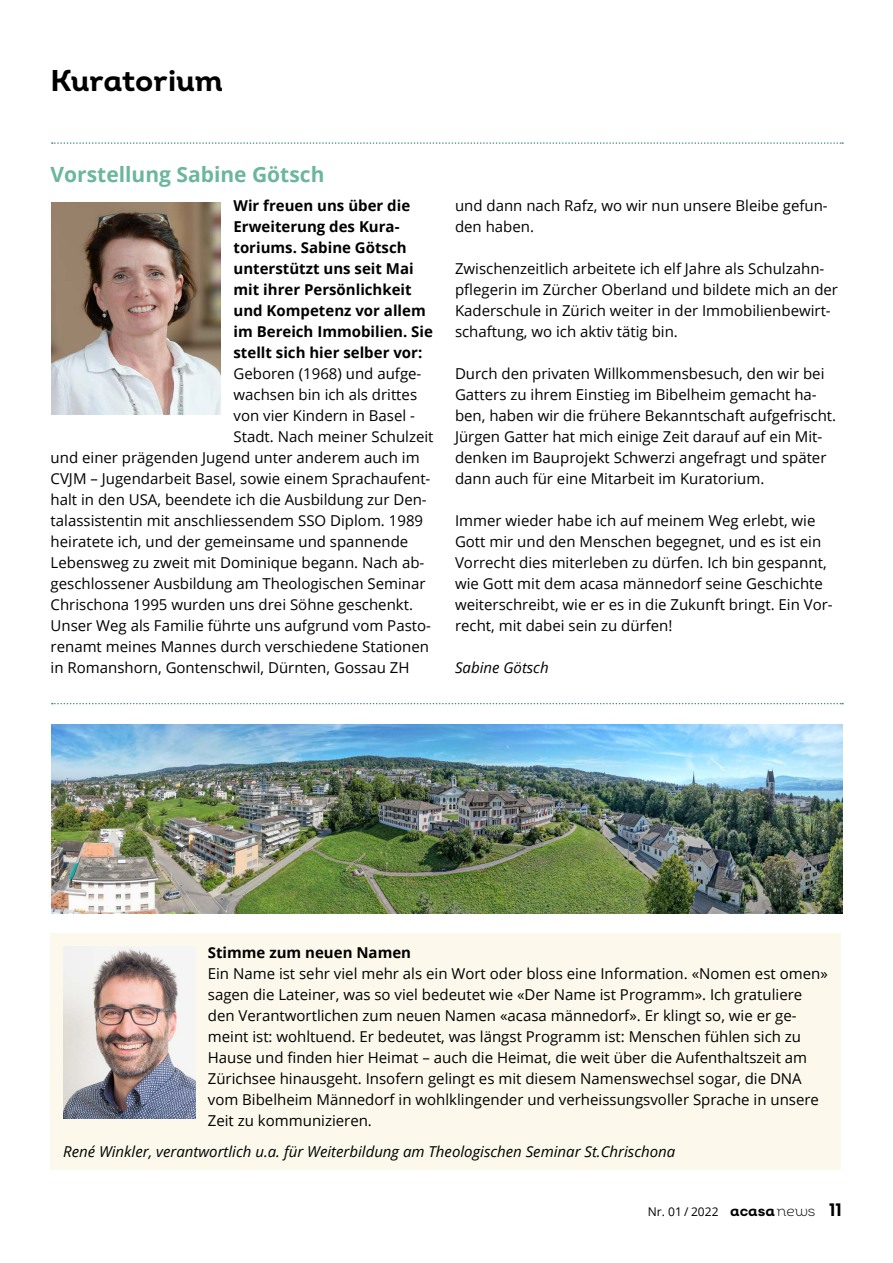
<style>
.page{position:relative;width:893px;height:1263px;background:#fff}
.page>*{position:absolute;margin:0;border:0;box-sizing:border-box;transform-origin:0 0}
.t1{font:30px "Intro Bold Alt";color:#000}
.t2{font:700 21px "Open Sans";color:#6cb69e}
.t3{font:15px/21px "Open Sans";color:#000}
.t4{font:700 15px/21px "Open Sans";color:#000}
.t5{font:italic 15px "Open Sans";color:#000}
.t6{font:12px "Open Sans";color:#000}
.s1{font-family:"Intro Bold Alt";font-size:15px}
.s2{font-family:"Intro Light Alt";font-size:15px}
.s3{font-family:"Intro Bold Alt";font-size:18px}
</style>
<div class="page">
<svg style="left:52px;top:142px;width:791px;height:2px"></svg>
<svg style="left:52px;top:703px;width:791px;height:1px"></svg>
<div style="left:50px;top:933px;width:791px;height:237px;background:#fcf8eb"></div>
<img style="left:63px;top:946px;width:132px;height:172px">
<img style="left:51px;top:203px;width:170px;height:212px">
<img style="left:51px;top:724px;width:791px;height:189px">
<h1 class="t1" style="left:51px;top:61px;width:174px">Kuratorium</h1>
<h2 class="t2" style="left:51px;top:159px;width:275px">Vorstellung Sabine Götsch</h2>
<p class="t4" style="left:234px;top:194px;width:201px">Wir freuen uns über die<br>Erweiterung des Kura&shy;toriums. Sabine Götsch unterstützt uns seit Mai mit ihrer Persönlichkeit und Kompetenz vor allem im Bereich Immobilien. Sie stellt sich hier selber vor:</p>
<p class="t3" style="left:234px;top:362px;width:189px">Geboren (1968) und aufge-</p>
<p class="t3" style="left:234px;top:383px;width:185px">wachsen bin ich als drittes</p>
<p class="t3" style="left:234px;top:404px;width:183px">von vier Kindern in Basel -</p>
<p class="t3" style="left:234px;top:425px;width:202px">Stadt. Nach meiner Schulzeit</p>
<p class="t3" style="left:51px;top:446px;width:370px">und einer prägenden Jugend unter anderem auch im</p>
<p class="t3" style="left:51px;top:467px;width:381px">CVJM – Jugendarbeit Basel, sowie einem Sprachaufent-</p>
<p class="t3" style="left:51px;top:488px;width:378px">halt in den USA, beendete ich die Ausbildung zur Den-</p>
<p class="t3" style="left:51px;top:509px;width:374px">talassistentin mit anschliessendem SSO Diplom. 1989</p>
<p class="t3" style="left:51px;top:530px;width:359px">heiratete ich, und der gemeinsame und spannende</p>
<p class="t3" style="left:51px;top:551px;width:375px">Lebensweg zu zweit mit Dominique begann. Nach ab-</p>
<p class="t3" style="left:51px;top:572px;width:376px">geschlossener Ausbildung am Theologischen Seminar</p>
<p class="t3" style="left:51px;top:593px;width:364px">Chrischona 1995 wurden uns drei Söhne geschenkt.</p>
<p class="t3" style="left:51px;top:614px;width:382px">Unser Weg als Familie führte uns aufgrund vom Pasto-</p>
<p class="t3" style="left:51px;top:635px;width:380px">renamt meines Mannes durch verschiedene Stationen</p>
<p class="t3" style="left:51px;top:656px;width:360px">in Romanshorn, Gontenschwil, Dürnten, Gossau ZH</p>
<p class="t3" style="left:455px;top:194px;width:374px">und dann nach Rafz, wo wir nun unsere Bleibe gefun&shy;den haben.</p>
<p class="t3" style="left:455px;top:257px;width:385px">Zwischenzeitlich arbeitete ich elf Jahre als Schulzahn&shy;pflegerin im Zürcher Oberland und bildete mich an der Kaderschule in Zürich weiter in der Immobilienbewirt&shy;schaftung, wo ich aktiv tätig bin.</p>
<p class="t3" style="left:455px;top:362px;width:383px">Durch den privaten Willkommensbesuch, den wir bei Gatters zu ihrem Einstieg im Bibelheim gemacht ha&shy;ben, haben wir die frühere Bekanntschaft aufgefrischt.<br>Jürgen Gatter hat mich einige Zeit darauf auf ein Mit&shy;denken im Bauprojekt Schwerzi angefragt und später dann auch für eine Mitarbeit im Kuratorium.</p>
<p class="t3" style="left:455px;top:509px;width:379px">Immer wieder habe ich auf meinem Weg erlebt, wie Gott mir und den Menschen begegnet, und es ist ein Vorrecht dies miterleben zu dürfen. Ich bin gespannt, wie Gott mit dem acasa männedorf seine Geschichte weiterschreibt, wie er es in die Zukunft bringt. Ein Vor&shy;recht, mit dabei sein zu dürfen!</p>
<p class="t5" style="left:455px;top:657px;width:95px">Sabine Götsch</p>
<p class="t4" style="left:208px;top:941px;width:205px">Stimme zum neuen Namen</p>
<p class="t3" style="left:208px;top:962px;width:621px">Ein Name ist sehr viel mehr als ein Wort oder bloss eine Information. «Nomen est omen» sagen die Lateiner, was so viel bedeutet wie «Der Name ist Programm». Ich gratuliere den Verantwortlichen zum neuen Namen «acasa männedorf». Er klingt so, wie er ge&shy;meint ist: wohltuend. Er bedeutet, was längst Programm ist: Menschen fühlen sich zu Hause und finden hier Heimat – auch die Heimat, die weit über die Aufenthaltszeit am Zürichsee hinausgeht. Insofern gelingt es mit diesem Namenswechsel sogar, die DNA vom Bibelheim Männedorf in wohlklingender und verheissungsvoller Sprache in unsere Zeit zu kommunizieren.</p>
<p class="t5" style="left:63px;top:1141px;width:614px">René Winkler, verantwortlich u.a. für Weiterbildung am Theologischen Seminar St.Chrischona</p>
<p class="t6" style="left:648px;top:1203px;width:196px">Nr. 01 / 2022 <span class="s1">acasa</span><span class="s2">news</span> <span class="s3">11</span></p>
</div>
